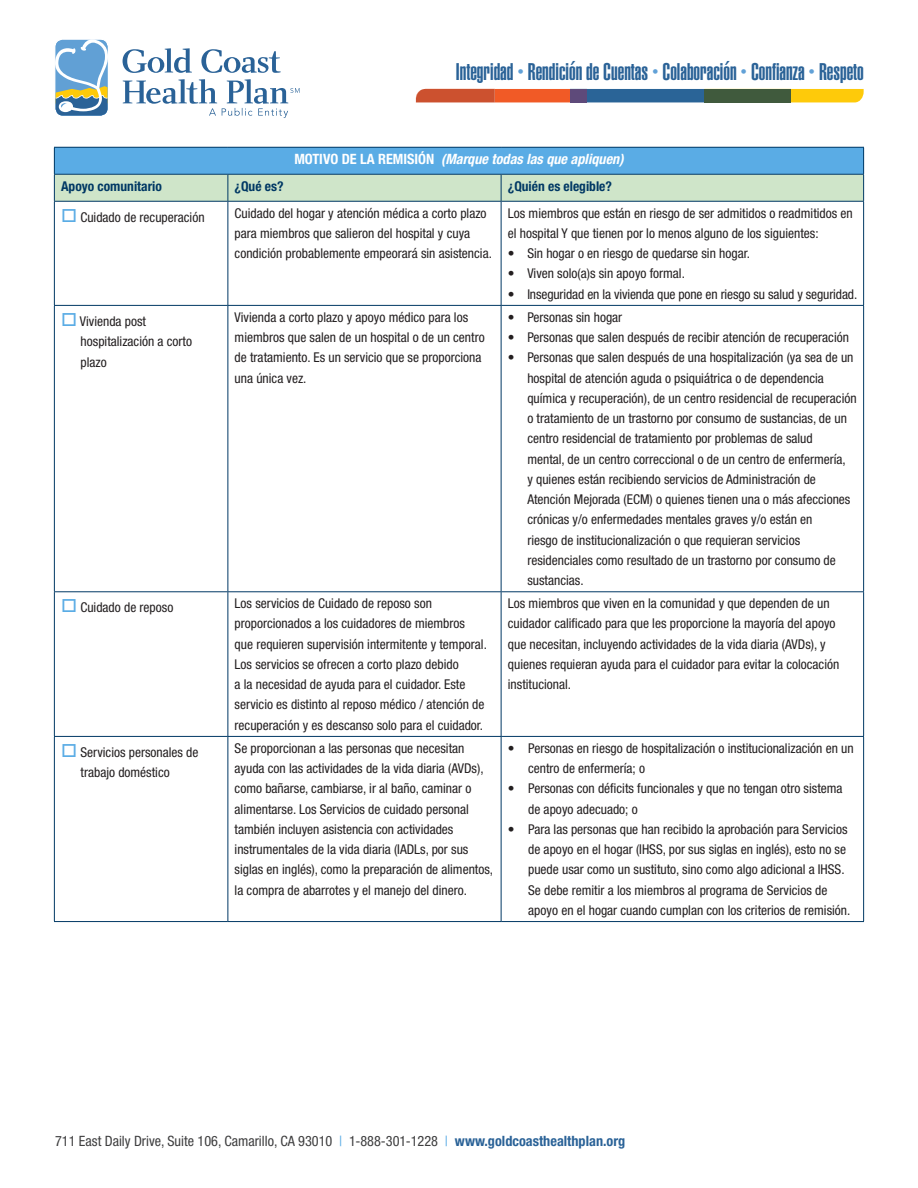
<style>
.page{position:relative;width:918px;height:1188px;background:#fff}
.page>*{position:absolute;margin:0;border:0;box-sizing:border-box;transform-origin:0 0}
.t1{font:23.7px "Helvetica LT Std Ultra Comp";color:#2a6297}
.t2{font:condensed 14.25px "Helvetica Neue";color:#3e3e3f}
.t3{font:italic 700 condensed 14.25px "Helvetica Neue LT Pro";color:#fff}
.t4{font:condensed 13.5px/20.2px "Helvetica Neue LT Pro";color:#231f20}
.t5{font:700 condensed 13.5px "Helvetica Neue LT Pro";color:#003864}
.s1{font-style:normal}
.s2{color:#5aace5}
.s3{font-weight:700;color:#2a6297}
</style>
<div class="page">
<svg style="left:416px;top:89px;width:448px;height:13px;background:#906d49"></svg>
<svg style="left:123px;top:48px;width:158px;height:25px"></svg>
<svg style="left:55px;top:39px;width:53px;height:77px;background:#87adc1"></svg>
<svg style="left:123px;top:79px;width:177px;height:39px"></svg>
<hr style="left:54px;top:147px;width:174px;height:1px;background:#003864">
<hr style="left:228px;top:147px;width:273px;height:1px;background:#003864">
<hr style="left:501px;top:147px;width:363px;height:1px;background:#003864">
<svg style="left:54px;top:148px;width:810px;height:53px;background:#8fc3d3"></svg>
<hr style="left:54px;top:201px;width:174px;height:1px;background:#003864">
<hr style="left:54px;top:202px;width:1px;height:103px;background:#003864">
<hr style="left:228px;top:201px;width:273px;height:1px;background:#003864">
<hr style="left:228px;top:202px;width:1px;height:103px;background:#003864">
<hr style="left:501px;top:201px;width:363px;height:1px;background:#003864">
<hr style="left:501px;top:202px;width:1px;height:103px;background:#003864">
<hr style="left:863px;top:202px;width:1px;height:103px;background:#003864">
<hr style="left:54px;top:305px;width:174px;height:1px;background:#003864">
<hr style="left:54px;top:306px;width:1px;height:285px;background:#003864">
<hr style="left:228px;top:305px;width:273px;height:1px;background:#003864">
<hr style="left:228px;top:306px;width:1px;height:285px;background:#003864">
<hr style="left:501px;top:305px;width:363px;height:1px;background:#003864">
<hr style="left:501px;top:306px;width:1px;height:285px;background:#003864">
<hr style="left:863px;top:306px;width:1px;height:285px;background:#003864">
<hr style="left:54px;top:591px;width:174px;height:1px;background:#003864">
<hr style="left:54px;top:592px;width:1px;height:144px;background:#003864">
<hr style="left:228px;top:591px;width:273px;height:1px;background:#003864">
<hr style="left:228px;top:592px;width:1px;height:144px;background:#003864">
<hr style="left:501px;top:591px;width:363px;height:1px;background:#003864">
<hr style="left:501px;top:592px;width:1px;height:144px;background:#003864">
<hr style="left:863px;top:592px;width:1px;height:144px;background:#003864">
<hr style="left:54px;top:736px;width:174px;height:1px;background:#003864">
<hr style="left:54px;top:737px;width:1px;height:184px;background:#003864">
<hr style="left:228px;top:736px;width:273px;height:1px;background:#003864">
<hr style="left:228px;top:737px;width:1px;height:184px;background:#003864">
<hr style="left:501px;top:736px;width:363px;height:1px;background:#003864">
<hr style="left:501px;top:737px;width:1px;height:184px;background:#003864">
<hr style="left:863px;top:737px;width:1px;height:184px;background:#003864">
<hr style="left:54px;top:921px;width:174px;height:1px;background:#003864">
<hr style="left:228px;top:921px;width:273px;height:1px;background:#003864">
<hr style="left:501px;top:921px;width:363px;height:1px;background:#003864">
<h1 class="t1" style="left:456px;top:58px;width:409px">Integridad <sup>•</sup> Rendición de Cuentas <sup>•</sup> Colaboración <sup>•</sup> Confianza <sup>•</sup> Respeto</h1>
<p class="t3" style="left:294px;top:151px;width:331px"><span class="s1">MOTIVO DE LA REMISIÓN</span> (Marque todas las que apliquen)</p>
<p class="t5" style="left:61px;top:178px;width:102px">Apoyo comunitario</p>
<p class="t5" style="left:235px;top:178px;width:50px">¿Qué es?</p>
<p class="t5" style="left:508px;top:178px;width:106px">¿Quién es elegible?</p>
<p class="t4" style="left:61px;top:207px;width:145px"><span class="s2">□</span> Cuidado de recuperación</p>
<p class="t4" style="left:235px;top:203px;width:259px">Cuidado del hogar y atención médica a corto plazo para miembros que salieron del hospital y cuya condición probablemente empeorará sin asistencia.</p>
<p class="t4" style="left:508px;top:203px;width:346px">Los miembros que están en riesgo de ser admitidos o readmitidos en el hospital Y que tienen por lo menos alguno de los siguientes:</p>
<p class="t4" style="left:508px;top:243px;width:244px">• Sin hogar o en riesgo de quedarse sin hogar.</p>
<p class="t4" style="left:508px;top:263px;width:179px">• Viven solo(a)s sin apoyo formal.</p>
<p class="t4" style="left:508px;top:284px;width:351px">• Inseguridad en la vivienda que pone en riesgo su salud y seguridad.</p>
<p class="t4" style="left:81px;top:311px;width:113px;text-indent:-19px"><span class="s2">□</span> Vivienda post hospitalización a corto plazo</p>
<p class="t4" style="left:235px;top:307px;width:252px">Vivienda a corto plazo y apoyo médico para los miembros que salen de un hospital o de un centro de tratamiento. Es un servicio que se proporciona una única vez.</p>
<p class="t4" style="left:508px;top:307px;width:116px">• Personas sin hogar</p>
<p class="t4" style="left:508px;top:327px;width:343px">• Personas que salen después de recibir atención de recuperación</p>
<p class="t4" style="left:527px;top:347px;width:331px;text-indent:-19px">• Personas que salen después de una hospitalización (ya sea de un hospital de atención aguda o psiquiátrica o de dependencia química y recuperación), de un centro residencial de recuperación o tratamiento de un trastorno por consumo de sustancias, de un centro residencial de tratamiento por problemas de salud<br>mental, de un centro correccional o de un centro de enfermería,<br>y quienes están recibiendo servicios de Administración de Atención Mejorada (ECM) o quienes tienen una o más afecciones crónicas y/o enfermedades mentales graves y/o están en<br>riesgo de institucionalización o que requieran servicios residenciales como resultado de un trastorno por consumo de sustancias.</p>
<p class="t4" style="left:61px;top:597px;width:114px"><span class="s2">□</span> Cuidado de reposo</p>
<p class="t4" style="left:235px;top:593px;width:254px">Los servicios de Cuidado de reposo son proporcionados a los cuidadores de miembros<br>que requieren supervisión intermitente y temporal.<br>Los servicios se ofrecen a corto plazo debido<br>a la necesidad de ayuda para el cuidador. Este servicio es distinto al reposo médico / atención de recuperación y es descanso solo para el cuidador.</p>
<p class="t4" style="left:508px;top:593px;width:333px">Los miembros que viven en la comunidad y que dependen de un cuidador calificado para que les proporcione la mayoría del apoyo que necesitan, incluyendo actividades de la vida diaria (AVDs), y quienes requieran ayuda para el cuidador para evitar la colocación institucional.</p>
<p class="t4" style="left:81px;top:742px;width:119px;text-indent:-19px"><span class="s2">□</span> Servicios personales de trabajo doméstico</p>
<p class="t4" style="left:235px;top:738px;width:260px">Se proporcionan a las personas que necesitan ayuda con las actividades de la vida diaria (AVDs), como bañarse, cambiarse, ir al baño, caminar o alimentarse. Los Servicios de cuidado personal también incluyen asistencia con actividades instrumentales de la vida diaria (IADLs, por sus siglas en inglés), como la preparación de alimentos, la compra de abarrotes y el manejo del dinero.</p>
<p class="t4" style="left:528px;top:738px;width:327px;text-indent:-20px">• Personas en riesgo de hospitalización o institucionalización en un centro de enfermería; o</p>
<p class="t4" style="left:528px;top:778px;width:316px;text-indent:-20px">• Personas con déficits funcionales y que no tengan otro sistema de apoyo adecuado; o</p>
<p class="t4" style="left:528px;top:819px;width:324px;text-indent:-20px">• Para las personas que han recibido la aprobación para Servicios de apoyo en el hogar (IHSS, por sus siglas en inglés), esto no se puede usar como un sustituto, sino como algo adicional a IHSS.<br>Se debe remitir a los miembros al programa de Servicios de apoyo en el hogar cuando cumplan con los criterios de remisión.</p>
<p class="t2" style="left:55px;top:1133px;width:572px">711 East Daily Drive, Suite 106, Camarillo, CA 93010 <span class="s2">|</span> 1-888-301-1228 <span class="s2">|</span> <span class="s3">www.goldcoasthealthplan.org</span></p>
</div>
